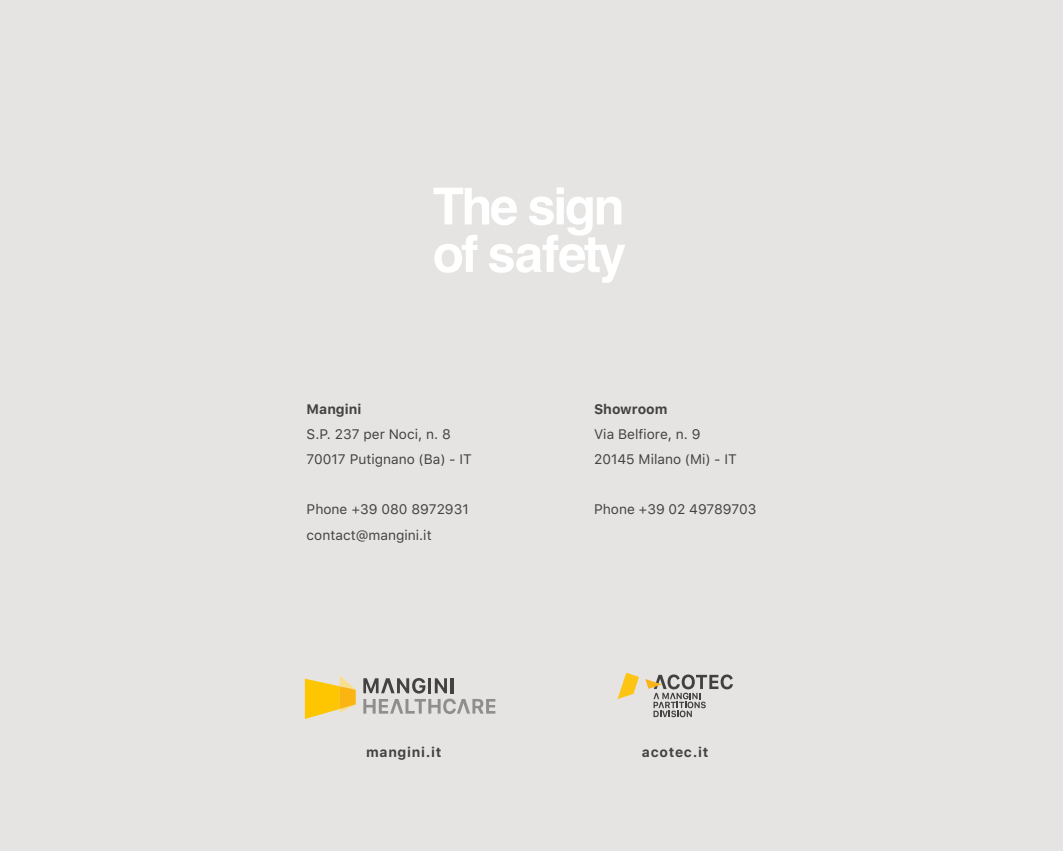
<style>
.page{position:relative;width:1063px;height:851px;background:#fff}
.page>*{position:absolute;margin:0;border:0;box-sizing:border-box;transform-origin:0 0}
.t1{font:700 51px/47.4px "Helvetica";letter-spacing:-.05em;color:#fff}
.t2{font:13.75px/25px "SFUI Text";color:#424241}
.t3{font:700 13.75px "SFUI Text";letter-spacing:.05em;color:#424241}
.t4{font:700 13.75px "SFUI Text";color:#424241}
</style>
<div class="page">
<div style="left:0;top:0;width:1063px;height:850px;background:#e6e4e2"></div>
<svg style="left:617px;top:672px;width:22px;height:27px"></svg>
<svg style="left:645px;top:674px;width:88px;height:43px"></svg>
<svg style="left:305px;top:675px;width:51px;height:44px"></svg>
<svg style="left:363px;top:678px;width:132px;height:36px"></svg>
<h1 class="t1" style="left:433px;top:183px;width:195px">The sign of safety</h1>
<p class="t4" style="left:307px;top:399px;width:56px">Mangini</p>
<p class="t2" style="left:307px;top:421px;width:167px">S.P. 237 per Noci, n. 8<br>70017 Putignano (Ba) - IT</p>
<p class="t2" style="left:307px;top:496px;width:164px">Phone +39 080 8972931 contact@mangini.it</p>
<p class="t3" style="left:366px;top:742px;width:77px">mangini.it</p>
<p class="t4" style="left:594px;top:399px;width:75px">Showroom</p>
<p class="t2" style="left:594px;top:421px;width:144px">Via Belfiore, n. 9<br>20145 Milano (Mi) - IT</p>
<p class="t2" style="left:594px;top:496px;width:164px">Phone +39 02 49789703</p>
<p class="t3" style="left:642px;top:742px;width:68px">acotec.it</p>
</div>
